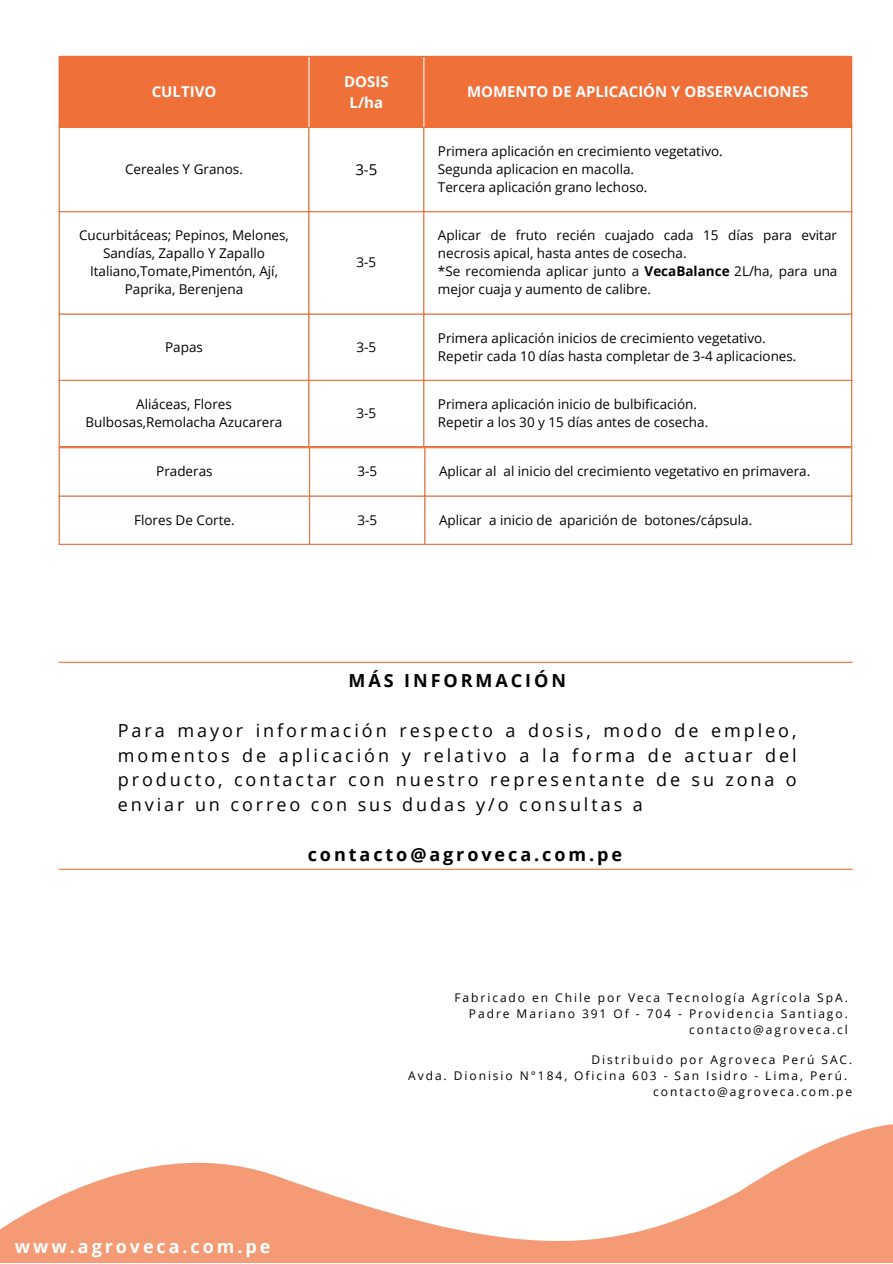
<style>
.page{position:relative;width:893px;height:1264px;background:#fff}
.page>*{position:absolute;margin:0;border:0;box-sizing:border-box;transform-origin:0 0}
.t1{font:18px/24.8px "Open Sans";letter-spacing:.16em;color:#000;text-align:justify}
.t2{font:700 18px "Open Sans";letter-spacing:.16em;color:#000}
.t3{font:700 18px "Open Sans";letter-spacing:.16em;color:#fff}
.t4{font:700 15px "Open Sans";color:#fff}
.t5{font:15px "Open Sans";color:#000}
.t6{font:13.5px/18px "Open Sans";color:#000;text-align:center}
.t7{font:12px/16px "Open Sans";letter-spacing:.16em;color:#000;text-align:right}
.s1{font-weight:700}
</style>
<div class="page">
<svg style="left:0;top:1124px;width:892px;height:138px"></svg>
<div style="left:60px;top:57px;width:791px;height:70px;background:#f07039"></div>
<svg style="left:60px;top:128px;width:791px;height:318px"></svg>
<hr style="left:59px;top:57px;width:1px;height:389px;background:#f07039">
<hr style="left:308px;top:128px;width:1px;height:318px;background:#f07039">
<hr style="left:423px;top:128px;width:1px;height:318px;background:#f07039">
<hr style="left:851px;top:57px;width:1px;height:389px;background:#f07039">
<hr style="left:59px;top:56px;width:793px;height:1px;background:#f07039">
<hr style="left:59px;top:127px;width:793px;height:1px;background:#f07039">
<hr style="left:59px;top:211px;width:793px;height:1px;background:#f07039">
<hr style="left:59px;top:313px;width:793px;height:1px;background:#f07039">
<hr style="left:59px;top:380px;width:793px;height:1px;background:#f07039">
<hr style="left:59px;top:446px;width:793px;height:1px;background:#f07039">
<hr style="left:308px;top:57px;width:1px;height:70px;background:#fff">
<hr style="left:423px;top:57px;width:1px;height:70px;background:#fff">
<svg style="left:60px;top:448px;width:791px;height:96px"></svg>
<hr style="left:59px;top:448px;width:1px;height:96px;background:#f07039">
<hr style="left:309px;top:448px;width:1px;height:96px;background:#f07039">
<hr style="left:424px;top:448px;width:1px;height:96px;background:#f07039">
<hr style="left:851px;top:448px;width:1px;height:96px;background:#f07039">
<hr style="left:59px;top:447px;width:793px;height:1px;background:#f07039">
<hr style="left:59px;top:495px;width:793px;height:1px;background:#f07039">
<hr style="left:59px;top:544px;width:793px;height:1px;background:#f07039">
<hr style="left:59px;top:661px;width:793px;height:2px;background:#f07039">
<hr style="left:59px;top:868px;width:793px;height:1px;background:#f07039">
<p class="t4" style="left:152px;top:81px;width:66px">CULTIVO</p>
<p class="t4" style="left:344px;top:71px;width:46px">DOSIS</p>
<p class="t4" style="left:349px;top:92px;width:35px">L/ha</p>
<p class="t6" style="left:125px;top:160px;width:119px">Cereales Y Granos.</p>
<p class="t5" style="left:355px;top:159px;width:23px">3-5</p>
<p class="t6" style="left:79px;top:226px;width:211px">Cucurbitáceas; Pepinos, Melones,<br>Sandías, Zapallo Y Zapallo<br>Italiano,Tomate,Pimentón, Ají,<br>Paprika, Berenjena</p>
<p class="t6" style="left:356px;top:253px;width:21px">3-5</p>
<p class="t6" style="left:165px;top:337px;width:39px">Papas</p>
<p class="t6" style="left:356px;top:337px;width:21px">3-5</p>
<p class="t6" style="left:86px;top:395px;width:198px">Aliáceas, Flores<br>Bulbosas,Remolacha Azucarera</p>
<p class="t6" style="left:356px;top:404px;width:21px">3-5</p>
<p class="t4" style="left:467px;top:81px;width:343px">MOMENTO DE APLICACIÓN Y OBSERVACIONES</p>
<p class="t6" style="left:438px;top:142px;width:286px">Primera aplicación en crecimiento vegetativo.</p>
<p class="t6" style="left:438px;top:160px;width:198px">Segunda aplicacion en macolla.</p>
<p class="t6" style="left:438px;top:178px;width:211px">Tercera aplicación grano lechoso.</p>
<p class="t6" style="left:438px;top:226px;width:400px;text-align:left">Aplicar de fruto recién cuajado cada 15 días para evitar necrosis apical, hasta antes de cosecha.</p>
<p class="t6" style="left:438px;top:262px;width:401px;text-align:left">*Se recomienda aplicar junto a <span class="s1">VecaBalance</span> 2L/ha, para una mejor cuaja y aumento de calibre.</p>
<p class="t6" style="left:438px;top:328px;width:329px">Primera aplicación inicios de crecimiento vegetativo.</p>
<p class="t6" style="left:438px;top:346px;width:360px">Repetir cada 10 días hasta completar de 3-4 aplicaciones.</p>
<p class="t6" style="left:438px;top:395px;width:260px">Primera aplicación inicio de bulbificación.</p>
<p class="t6" style="left:438px;top:413px;width:272px">Repetir a los 30 y 15 días antes de cosecha.</p>
<p class="t6" style="left:156px;top:462px;width:58px">Praderas</p>
<p class="t6" style="left:357px;top:462px;width:21px">3-5</p>
<p class="t6" style="left:439px;top:462px;width:373px">Aplicar al al inicio del crecimiento vegetativo en primavera.</p>
<p class="t6" style="left:134px;top:510px;width:102px">Flores De Corte.</p>
<p class="t6" style="left:357px;top:510px;width:21px">3-5</p>
<p class="t6" style="left:439px;top:510px;width:315px">Aplicar a inicio de aparición de botones/cápsula.</p>
<p class="t2" style="left:348px;top:668px;width:219px">MÁS INFORMACIÓN</p>
<p class="t1" style="left:118px;top:717px;width:680px">Para mayor información respecto a dosis, modo de empleo, momentos de aplicación y relativo a la forma de actuar del producto, contactar con nuestro representante de su zona o enviar un correo con sus dudas y/o consultas a</p>
<p class="t2" style="left:308px;top:841px;width:316px">contacto@agroveca.com.pe</p>
<p class="t7" style="left:454px;top:989px;width:395px">Fabricado en Chile por Veca Tecnología Agrícola SpA.<br>Padre Mariano 391 Of - 704 - Providencia Santiago. contacto@agroveca.cl</p>
<p class="t3" style="left:15px;top:1233px;width:257px">www.agroveca.com.pe</p>
<p class="t7" style="left:591px;top:1051px;width:262px">Distribuido por Agroveca Perú SAC.</p>
<p class="t7" style="left:408px;top:1067px;width:440px">Avda. Dionisio N°184, Oficina 603 - San Isidro - Lima, Perú.</p>
<p class="t7" style="left:653px;top:1083px;width:200px">contacto@agroveca.com.pe</p>
</div>
